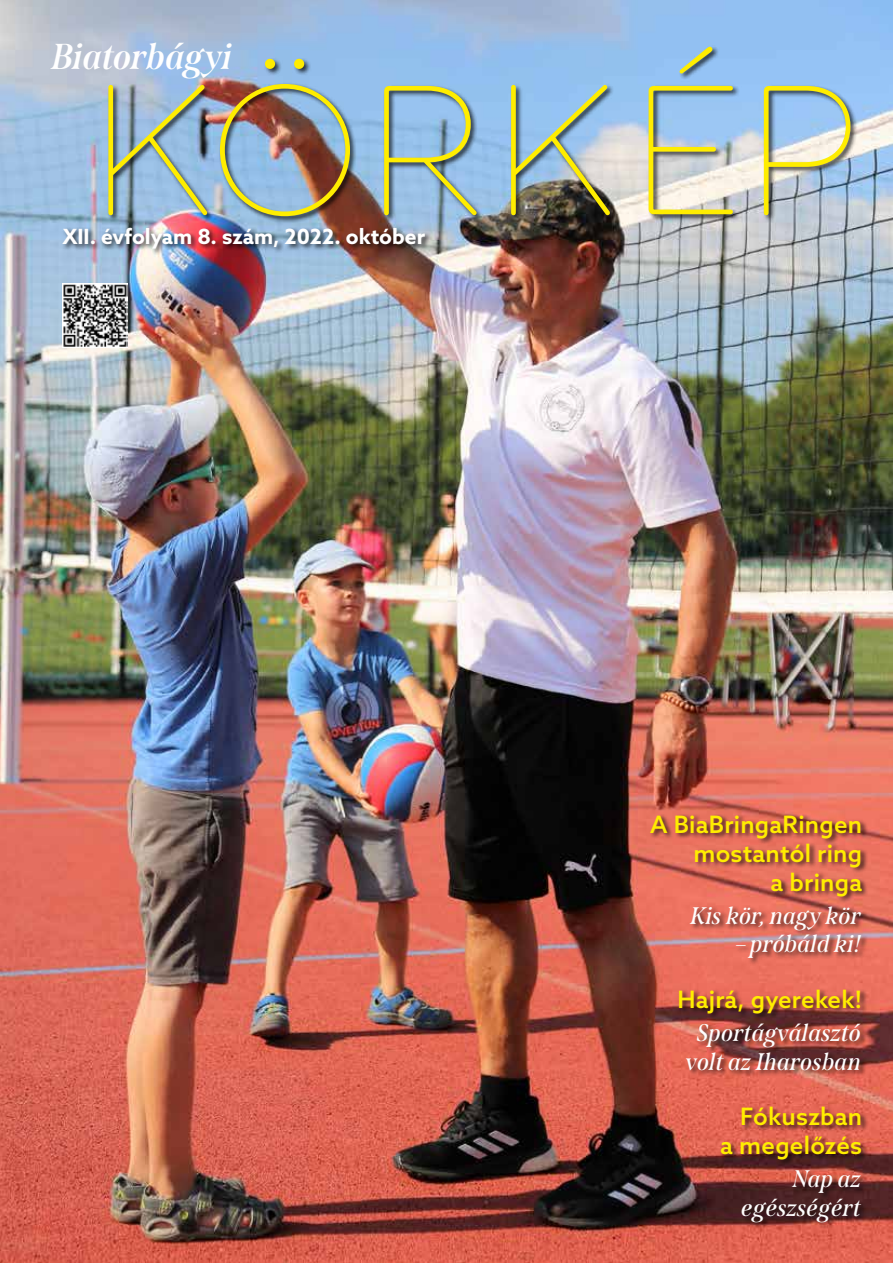
<style>
.page{position:relative;width:893px;height:1263px;background:#fff}
.page>*{position:absolute;margin:0;border:0;box-sizing:border-box;transform-origin:0 0}
.t1{font:100 195px "New Farm";letter-spacing:-.01em;color:#ffed00}
.t2{font:italic 700 36px "Span";color:#fff}
.t3{font:italic 600 24px/28.8px "Span";letter-spacing:.01em;color:#fff;text-align:center}
.t4{font:500 24px/28.8px "Azo Sans";letter-spacing:.01em;color:#ffed00;text-align:right}
.t5{font:700 21px "Azo Sans";color:#fff}
</style>
<div class="page">
<img style="left:0;top:0;width:893px;height:1263px">
<div style="left:62px;top:226px;width:370px;height:30px;background:#000;opacity:.75"></div>
<div style="left:107px;top:45px;width:750px;height:179px;background:#000;opacity:.75"></div>
<img style="left:63px;top:283px;width:64px;height:64px">
<div style="left:649px;top:814px;width:220px;height:415px;background:#000;opacity:.75"></div>
<h2 class="t2" style="left:53px;top:35px;width:182px">Biatorbágyi</h2>
<h1 class="t1" style="left:85px;top:38px;width:777px">KÖRKÉP</h1>
<p class="t5" style="left:63px;top:223px;width:364px">XII. évfolyam 8. szám, 2022. október</p>
<p class="t4" style="left:650px;top:810px;width:214px">A BiaBringaRingen mostantól ring<br>a bringa</p>
<p class="t3" style="left:691px;top:901px;width:172px">Kis kör, nagy kör</p>
<p class="t3" style="left:737px;top:930px;width:126px">– próbáld ki!</p>
<p class="t4" style="left:677px;top:984px;width:186px">Hajrá, gyerekek!</p>
<p class="t3" style="left:688px;top:1018px;width:176px">Sportágválasztó volt az Iharosban</p>
<p class="t4" style="left:720px;top:1101px;width:143px">Fókuszban<br>a megelőzés</p>
<p class="t3" style="left:743px;top:1164px;width:121px;text-align:right">Nap az egészségért</p>
</div>
